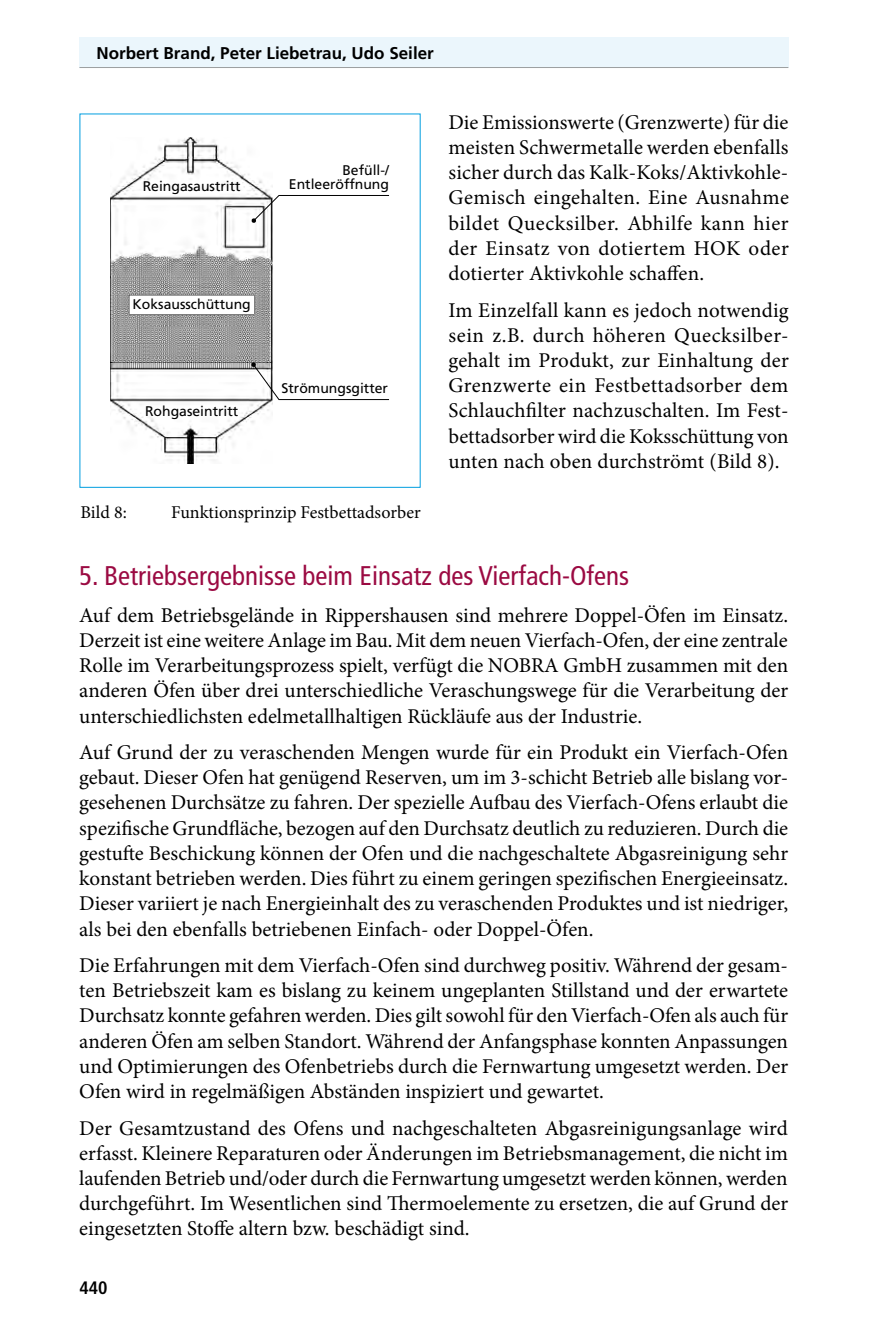
<style>
.page{position:relative;width:879px;height:1333px;background:#fff}
.page>*{position:absolute;margin:0;border:0;box-sizing:border-box;transform-origin:0 0}
.t1{font:condensed 27px "Frutiger";color:#9b0a42}
.t2{font:21px/25.2px "Minion Pro";color:#000;text-align:justify}
.t3{font:18px "Minion Pro";color:#000}
.t4{font:700 condensed 18px "Frutiger";color:#000}
.t5{font:700 17px "Frutiger";color:#000}
.t6{font:14px/14.4px "Frutiger";color:#000;text-align:right}
</style>
<div class="page">
<div style="left:80px;top:38px;width:709px;height:30px;background:#ebf6fc"></div>
<hr style="left:79px;top:67px;width:709px;height:1px;background:#9c9e9f">
<img style="left:111px;top:138px;width:162px;height:325px">
<svg style="left:129px;top:295px;width:125px;height:19px"></svg>
<svg style="left:251px;top:195px;width:138px;height:28px"></svg>
<svg style="left:251px;top:362px;width:138px;height:38px"></svg>
<p class="t5" style="left:96px;top:43px;width:339px">Norbert Brand, Peter Liebetrau, Udo Seiler</p>
<p class="t6" style="left:143px;top:179px;width:100px">Reingasaustritt</p>
<p class="t6" style="left:289px;top:162px;width:102px">Befüll-/<br>Entleeröffnung</p>
<p class="t6" style="left:133px;top:297px;width:120px">Koksausschüttung</p>
<p class="t6" style="left:145px;top:403px;width:95px">Rohgaseintritt</p>
<p class="t6" style="left:281px;top:380px;width:108px">Strömungsgitter</p>
<p class="t3" style="left:80px;top:500px;width:48px">Bild 8:</p>
<p class="t3" style="left:171px;top:500px;width:251px">Funktionsprinzip Festbettadsorber</p>
<p class="t2" style="left:448px;top:109px;width:342px">Die Emissionswerte (Grenzwerte) für die meisten Schwermetalle werden ebenfalls sicher durch das Kalk-Koks/Aktivkohle-Gemisch eingehalten. Eine Ausnahme bildet Quecksilber. Abhilfe kann hier der Einsatz von dotiertem HOK oder dotierter Aktivkohle schaffen.</p>
<p class="t2" style="left:448px;top:297px;width:342px">Im Einzelfall kann es jedoch notwendig sein z.B. durch höheren Quecksilber&shy;gehalt im Produkt, zur Einhaltung der Grenzwerte ein Festbettadsorber dem Schlauchfilter nachzuschalten. Im Fest&shy;bettadsorber wird die Koksschüttung von unten nach oben durchströmt (Bild 8).</p>
<p class="t1" style="left:79px;top:560px;width:551px">5. Betriebsergebnisse beim Einsatz des Vierfach-Ofens</p>
<p class="t2" style="left:79px;top:602px;width:710px">Auf dem Betriebsgelände in Rippershausen sind mehrere Doppel-Öfen im Einsatz.<br>Derzeit ist eine weitere Anlage im Bau. Mit dem neuen Vierfach-Ofen, der eine zentrale Rolle im Verarbeitungsprozess spielt, verfügt die NOBRA GmbH zusammen mit den anderen Öfen über drei unterschiedliche Veraschungswege für die Verarbeitung der unterschiedlichsten edelmetallhaltigen Rückläufe aus der Industrie.</p>
<p class="t2" style="left:79px;top:739px;width:710px">Auf Grund der zu veraschenden Mengen wurde für ein Produkt ein Vierfach-Ofen gebaut. Dieser Ofen hat genügend Reserven, um im 3-schicht Betrieb alle bislang vor&shy;gesehenen Durchsätze zu fahren. Der spezielle Aufbau des Vierfach-Ofens erlaubt die spezifische Grundfläche, bezogen auf den Durchsatz deutlich zu reduzieren. Durch die gestufte Beschickung können der Ofen und die nachgeschaltete Abgasreinigung sehr konstant betrieben werden. Dies führt zu einem geringen spezifischen Energieeinsatz.<br>Dieser variiert je nach Energieinhalt des zu veraschenden Produktes und ist niedriger, als bei den ebenfalls betriebenen Einfach- oder Doppel-Öfen.</p>
<p class="t2" style="left:79px;top:952px;width:710px">Die Erfahrungen mit dem Vierfach-Ofen sind durchweg positiv. Während der gesam&shy;ten Betriebszeit kam es bislang zu keinem ungeplanten Stillstand und der erwartete Durchsatz konnte gefahren werden. Dies gilt sowohl für den Vierfach-Ofen als auch für anderen Öfen am selben Standort. Während der Anfangsphase konnten Anpassungen und Optimierungen des Ofenbetriebs durch die Fernwartung umgesetzt werden. Der Ofen wird in regelmäßigen Abständen inspiziert und gewartet.</p>
<p class="t2" style="left:79px;top:1115px;width:710px">Der Gesamtzustand des Ofens und nachgeschalteten Abgasreinigungsanlage wird erfasst. Kleinere Reparaturen oder Änderungen im Betriebsmanagement, die nicht im laufenden Betrieb und/oder durch die Fernwartung umgesetzt werden können, werden durchgeführt. Im Wesentlichen sind Thermoelemente zu ersetzen, die auf Grund der eingesetzten Stoffe altern bzw. beschädigt sind.</p>
<p class="t4" style="left:79px;top:1276px;width:30px">440</p>
</div>
